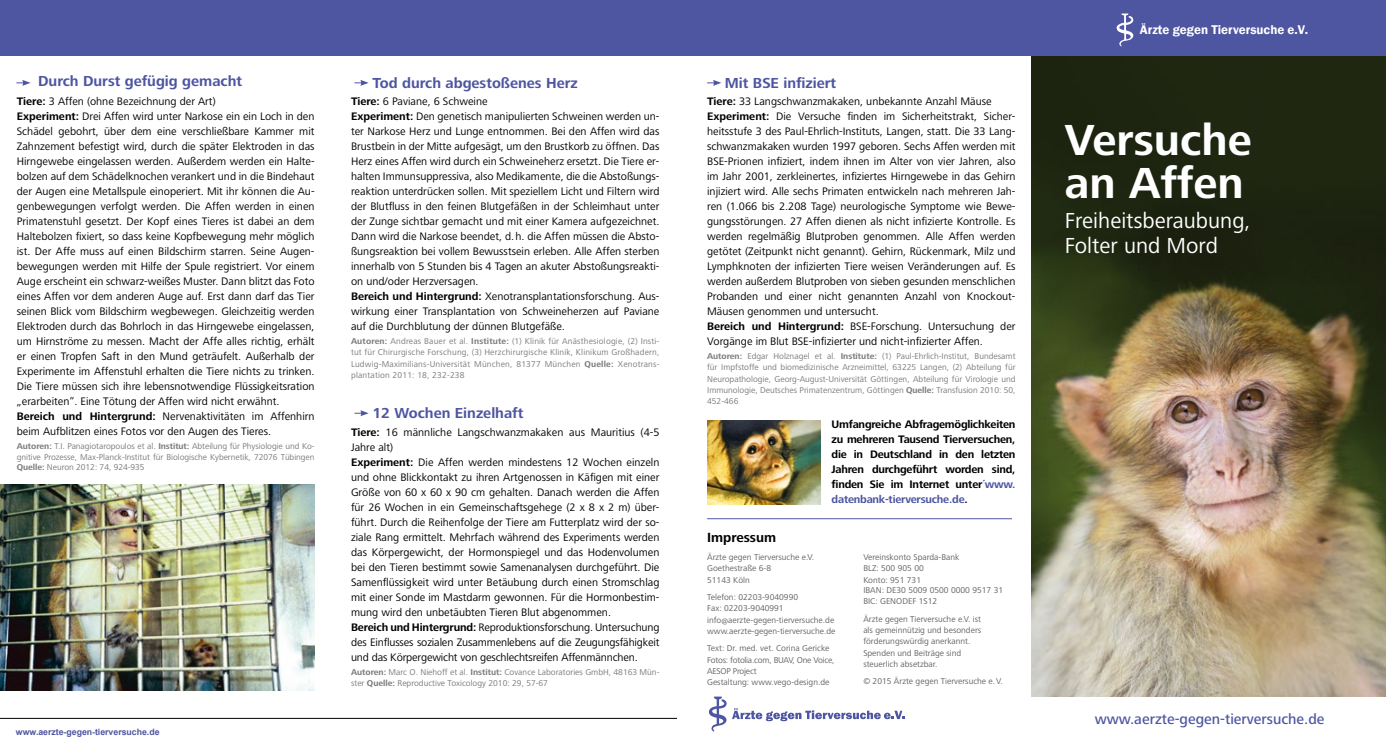
<style>
.page{position:relative;width:1386px;height:745px;background:#fff}
.page>*{position:absolute;margin:0;border:0;box-sizing:border-box;transform-origin:0 0}
.t1{font:700 45px/42.5px "Frutiger Next LT";color:#fff}
.t2{font:22.5px/25px "Frutiger Next LT";color:#fff}
.t3{font:700 15px "Frutiger Next LT";color:#4e55a1}
.t4{font:500 15px "Frutiger Next LT";color:#4e55a1}
.t5{font:700 13.75px "Frutiger Next LT";color:#000}
.t6{font:600 13px "Franklin Gothic";color:#fff}
.t7{font:11.25px/15px "Frutiger Next LT";color:#000}
.t8{font:700 11.25px/15px "Frutiger Next LT";letter-spacing:-.02em;color:#000;text-align:justify}
.t9{font:8.75px/11.2px "Frutiger Next LT";color:#7c7b7b;text-align:justify}
.t10{font:8.75px/11.2px "Frutiger Next LT";color:#646363}
.t11{font:700 8.75px "Arial";color:#4e55a1}
.s1{font-weight:700}
.s2{color:#4e55a1}
</style>
<div class="page">
<img style="left:1031px;top:56px;width:354px;height:640px">
<div style="left:0;top:0;width:1385px;height:56px;background:#4e55a1"></div>
<hr style="left:0;top:717px;width:677px;height:1px;background:#000">
<img style="left:0;top:484px;width:314px;height:206px">
<img style="left:707px;top:420px;width:114px;height:84px">
<img style="left:1116px;top:13px;width:18px;height:34px">
<hr style="left:707px;top:518px;width:305px;height:1px;background:#4e55a1">
<svg style="left:709px;top:696px;width:195px;height:35px"></svg>
<svg style="left:16px;top:80px;width:15px;height:6px"></svg>
<svg style="left:354px;top:80px;width:15px;height:6px"></svg>
<svg style="left:354px;top:410px;width:15px;height:6px"></svg>
<svg style="left:707px;top:80px;width:14px;height:6px"></svg>
<h3 class="t3" style="left:38px;top:73px;width:206px">Durch Durst gefügig gemacht</h3>
<p class="t7" style="left:17px;top:94px;width:299px"><span class="s1">Tiere:</span> 3 Affen (ohne Bezeichnung der Art)<br><span class="s1">Experiment:</span> Drei Affen wird unter Narkose ein ein Loch in den Schädel gebohrt, über dem eine verschließbare Kammer mit Zahnzement befestigt wird, durch die später Elektroden in das Hirngewebe eingelassen werden. Außerdem werden ein Halte&shy;bolzen auf dem Schädelknochen verankert und in die Bindehaut der Augen eine Metallspule einoperiert. Mit ihr können die Au&shy;genbewegungen verfolgt werden. Die Affen werden in einen Primatenstuhl gesetzt. Der Kopf eines Tieres ist dabei an dem Haltebolzen fixiert, so dass keine Kopfbewegung mehr möglich ist. Der Affe muss auf einen Bildschirm starren. Seine Augen&shy;bewegungen werden mit Hilfe der Spule registriert. Vor einem Auge erscheint ein schwarz-weißes Muster. Dann blitzt das Foto eines Affen vor dem anderen Auge auf. Erst dann darf das Tier seinen Blick vom Bildschirm wegbewegen. Gleichzeitig werden Elektroden durch das Bohrloch in das Hirngewebe eingelassen, um Hirnströme zu messen. Macht der Affe alles richtig, erhält er einen Tropfen Saft in den Mund geträufelt. Außerhalb der Experimente im Affenstuhl erhalten die Tiere nichts zu trinken.<br>Die Tiere müssen sich ihre lebensnotwendige Flüssigkeitsration „erarbeiten“. Eine Tötung der Affen wird nicht erwähnt.<br><span class="s1">Bereich und Hintergrund:</span> Nervenaktivitäten im Affenhirn beim Aufblitzen eines Fotos vor den Augen des Tieres.</p>
<p class="t9" style="left:17px;top:441px;width:299px;line-height:10.5px"><span class="s1">Autoren:</span> T.I. Panagiotaropoulos et al. <span class="s1">Institut:</span> Abteilung für Physiologie und Ko&shy;gnitive Prozesse, Max-Planck-Institut für Biologische Kybernetik, 72076 Tübingen <span class="s1">Quelle:</span> Neuron 2012: 74, 924-935</p>
<p class="t11" style="left:16px;top:725px;width:145px">www.aerzte-gegen-tierversuche.de</p>
<h3 class="t3" style="left:372px;top:74px;width:207px">Tod durch abgestoßenes Herz</h3>
<p class="t7" style="left:351px;top:94px;width:310px"><span class="s1">Tiere:</span> 6 Paviane, 6 Schweine<br><span class="s1">Experiment:</span> Den genetisch manipulierten Schweinen werden un&shy;ter Narkose Herz und Lunge entnommen. Bei den Affen wird das Brustbein in der Mitte aufgesägt, um den Brustkorb zu öffnen. Das Herz eines Affen wird durch ein Schweineherz ersetzt. Die Tiere er&shy;halten Immunsuppressiva, also Medikamente, die die Abstoßungs&shy;reaktion unterdrücken sollen. Mit speziellem Licht und Filtern wird der Blutfluss in den feinen Blutgefäßen in der Schleimhaut unter der Zunge sichtbar gemacht und mit einer Kamera aufgezeichnet.<br>Dann wird die Narkose beendet, d.h. die Affen müssen die Absto&shy;ßungsreaktion bei vollem Bewusstsein erleben. Alle Affen sterben innerhalb von 5 Stunden bis 4 Tagen an akuter Abstoßungsreakti&shy;on und/oder Herzversagen.<br><span class="s1">Bereich und Hintergrund:</span> Xenotransplantationsforschung. Aus&shy;wirkung einer Transplantation von Schweineherzen auf Paviane auf die Durchblutung der dünnen Blutgefäße.</p>
<p class="t9" style="left:351px;top:335px;width:310px"><span class="s1">Autoren:</span> Andreas Bauer et al. <span class="s1">Institute:</span> (1) Klinik für Anästhesiologie, (2) Insti&shy;tut für Chirurgische Forschung, (3) Herzchirurgische Klinik, Klinikum Großhadern, Ludwig-Maximilians-Universität München, 81377 München <span class="s1">Quelle:</span> Xenotrans&shy;plantation 2011: 18, 232-238</p>
<h3 class="t3" style="left:372px;top:404px;width:153px">12 Wochen Einzelhaft</h3>
<p class="t7" style="left:351px;top:424px;width:310px"><span class="s1">Tiere:</span> 16 männliche Langschwanzmakaken aus Mauritius (4-5<br>Jahre alt)<br><span class="s1">Experiment:</span> Die Affen werden mindestens 12 Wochen einzeln und ohne Blickkontakt zu ihren Artgenossen in Käfigen mit einer Größe von 60 x 60 x 90 cm gehalten. Danach werden die Affen für 26 Wochen in ein Gemeinschaftsgehege (2 x 8 x 2 m) über&shy;führt. Durch die Reihenfolge der Tiere am Futterplatz wird der so&shy;ziale Rang ermittelt. Mehrfach während des Experiments werden das Körpergewicht, der Hormonspiegel und das Hodenvolumen bei den Tieren bestimmt sowie Samenanalysen durchgeführt. Die Samenflüssigkeit wird unter Betäubung durch einen Stromschlag mit einer Sonde im Mastdarm gewonnen. Für die Hormonbestim&shy;mung wird den unbetäubten Tieren Blut abgenommen.<br><span class="s1">Bereich und Hintergrund:</span> Reproduktionsforschung. Untersuchung des Einflusses sozialen Zusammenlebens auf die Zeugungsfähigkeit und das Körpergewicht von geschlechtsreifen Affenmännchen.</p>
<p class="t9" style="left:351px;top:665px;width:310px"><span class="s1">Autoren:</span> Marc O. Niehoff et al. <span class="s1">Institut:</span> Covance Laboratories GmbH, 48163 Mün&shy;ster <span class="s1">Quelle:</span> Reproductive Toxicology 2010: 29, 57-67</p>
<h3 class="t3" style="left:725px;top:74px;width:113px">Mit BSE infiziert</h3>
<p class="t7" style="left:707px;top:94px;width:310px"><span class="s1">Tiere:</span> 33 Langschwanzmakaken, unbekannte Anzahl Mäuse <span class="s1">Experiment:</span> Die Versuche finden im Sicherheitstrakt, Sicher&shy;heitsstufe 3 des Paul-Ehrlich-Instituts, Langen, statt. Die 33 Lang&shy;schwanzmakaken wurden 1997 geboren. Sechs Affen werden mit BSE-Prionen infiziert, indem ihnen im Alter von vier Jahren, also im Jahr 2001, zerkleinertes, infiziertes Hirngewebe in das Gehirn injiziert wird. Alle sechs Primaten entwickeln nach mehreren Jah&shy;ren (1.066 bis 2.208 Tage) neurologische Symptome wie Bewe&shy;gungsstörungen. 27 Affen dienen als nicht infizierte Kontrolle. Es werden regelmäßig Blutproben genommen. Alle Affen werden getötet (Zeitpunkt nicht genannt). Gehirn, Rückenmark, Milz und Lymphknoten der infizierten Tiere weisen Veränderungen auf. Es werden außerdem Blutproben von sieben gesunden menschlichen Probanden und einer nicht genannten Anzahl von Knockout-Mäusen genommen und untersucht.<br><span class="s1">Bereich und Hintergrund:</span> BSE-Forschung. Untersuchung der Vorgänge im Blut BSE-infizierter und nicht-infizierter Affen.</p>
<p class="t9" style="left:707px;top:350px;width:310px"><span class="s1">Autoren:</span> Edgar Holznagel et al. <span class="s1">Institute:</span> (1) Paul-Ehrlich-Institut, Bundesamt für Impfstoffe und biomedizinische Arzneimittel, 63225 Langen, (2) Abteilung für Neuropathologie, Georg-August-Universität Göttingen, Abteilung für Virologie und Immunologie, Deutsches Primatenzentrum, Göttingen <span class="s1">Quelle:</span> Transfusion 2010: 50, 452-466</p>
<p class="t8" style="left:831px;top:416px;width:185px">Umfangreiche Abfragemöglichkeiten zu mehreren Tausend Tierversuchen, die in Deutschland in den letzten Jahren durchgeführt worden sind, finden Sie im Internet unter<span class="s2">´www. datenbank-tierversuche.de</span>.</p>
<p class="t5" style="left:707px;top:530px;width:70px">Impressum</p>
<p class="t10" style="left:707px;top:551px;width:109px">Ärzte gegen Tierversuche e.V.<br>Goethestraße 6-8<br>51143 Köln</p>
<p class="t10" style="left:707px;top:591px;width:130px">Telefon: 02203-9040990<br>Fax: 02203-9040991 info@aerzte-gegen-tierversuche.de www.aerzte-gegen-tierversuche.de</p>
<p class="t10" style="left:707px;top:642px;width:129px">Text: Dr. med. vet. Corina Gericke<br>Fotos: fotolia.com, BUAV, One Voice,<br>AESOP Project<br>Gestaltung: www.vego-design.de</p>
<p class="t10" style="left:863px;top:551px;width:141px">Vereinskonto Sparda-Bank<br>BLZ: 500 905 00<br>Konto: 951 731<br>IBAN: DE30 5009 0500 0000 9517 31<br>BIC: GENODEF 1S12</p>
<p class="t10" style="left:863px;top:613px;width:119px">Ärzte gegen Tierversuche e.V. ist als gemeinnützig und besonders förderungswürdig anerkannt.<br>Spenden und Beiträge sind steuerlich absetzbar.</p>
<p class="t10" style="left:863px;top:675px;width:141px">© 2015 Ärzte gegen Tierversuche e.V.</p>
<p class="t6" style="left:1139px;top:22px;width:170px">Ärzte gegen Tierversuche e.V.</p>
<h1 class="t1" style="left:1064px;top:119px;width:189px">Versuche an Affen</h1>
<h2 class="t2" style="left:1064px;top:207px;width:187px">Freiheitsberaubung,<br>Folter und Mord</h2>
<h3 class="t4" style="left:1094px;top:710px;width:231px">www.aerzte-gegen-tierversuche.de</h3>
</div>
